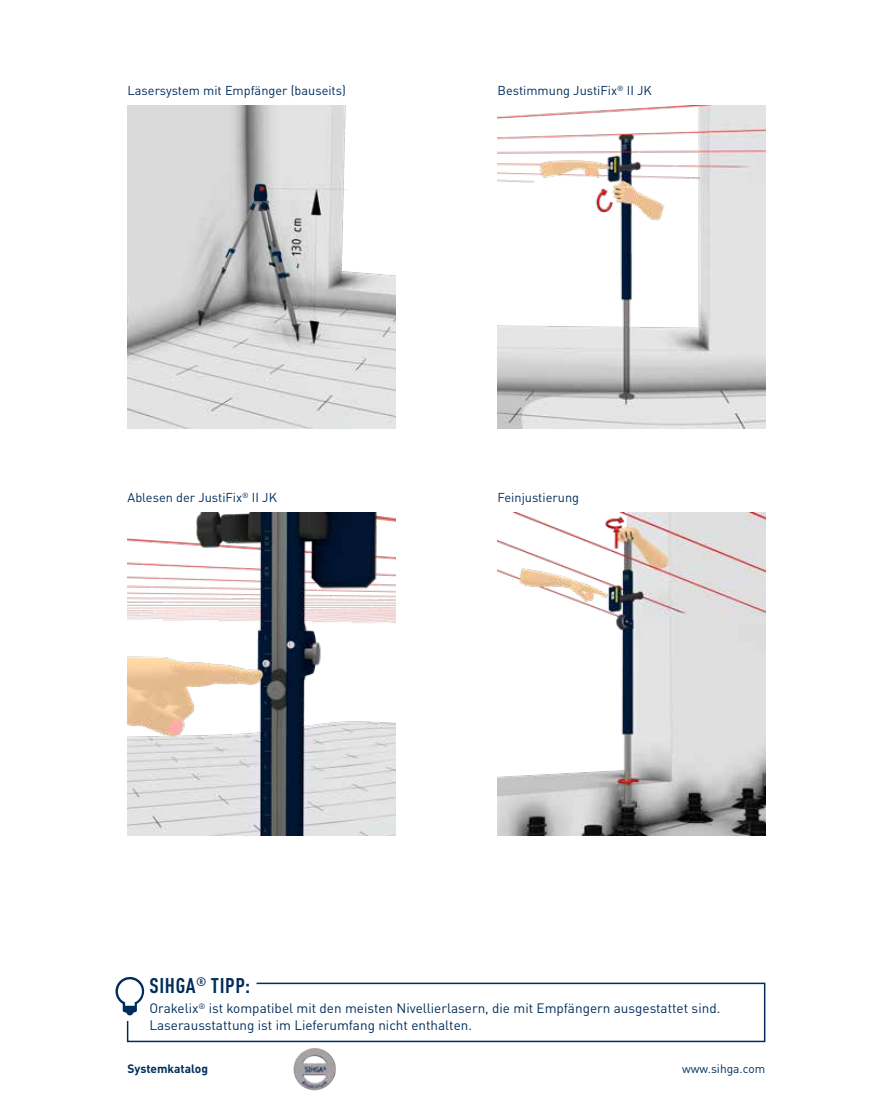
<style>
.page{position:relative;width:893px;height:1106px;background:#fff}
.page>*{position:absolute;margin:0;border:0;box-sizing:border-box;transform-origin:0 0}
.t1{font:700 condensed 21px "DIN Pro";letter-spacing:.03em;color:#002d5b}
.t2{font:13.5px/16.5px "DIN Pro";color:#002d5b}
.t3{font:12.75px "DIN Pro";color:#002d5b}
.t4{font:700 12px "DIN Pro";letter-spacing:-.005em;color:#002d5b}
.t5{font:12px "DIN Pro";color:#002d5b}
</style>
<div class="page">
<img style="left:128px;top:105px;width:267px;height:324px">
<img style="left:128px;top:512px;width:267px;height:323px">
<img style="left:497px;top:512px;width:268px;height:323px">
<img style="left:497px;top:105px;width:268px;height:324px">
<img style="left:293px;top:1048px;width:21px;height:40px">
<svg style="left:115px;top:977px;width:651px;height:65px"></svg>
<p class="t3" style="left:128px;top:80px;width:220px">Lasersystem mit Empfänger (bauseits)</p>
<p class="t3" style="left:497px;top:80px;width:156px">Bestimmung JustiFix<sup>®</sup> II JK</p>
<p class="t3" style="left:128px;top:487px;width:151px">Ablesen der JustiFix<sup>®</sup> II JK</p>
<p class="t3" style="left:497px;top:487px;width:83px">Feinjustierung</p>
<h1 class="t1" style="left:150px;top:969px;width:102px">SIHGA<sup>®</sup> TIPP:</h1>
<p class="t2" style="left:149px;top:999px;width:572px">Orakelix<sup>®</sup> ist kompatibel mit den meisten Nivellierlasern, die mit Empfängern ausgestattet sind.<br>Laserausstattung ist im Lieferumfang nicht enthalten.</p>
<p class="t4" style="left:128px;top:1058px;width:82px">Systemkatalog</p>
<p class="t5" style="left:682px;top:1058px;width:85px">www.sihga.com</p>
</div>
